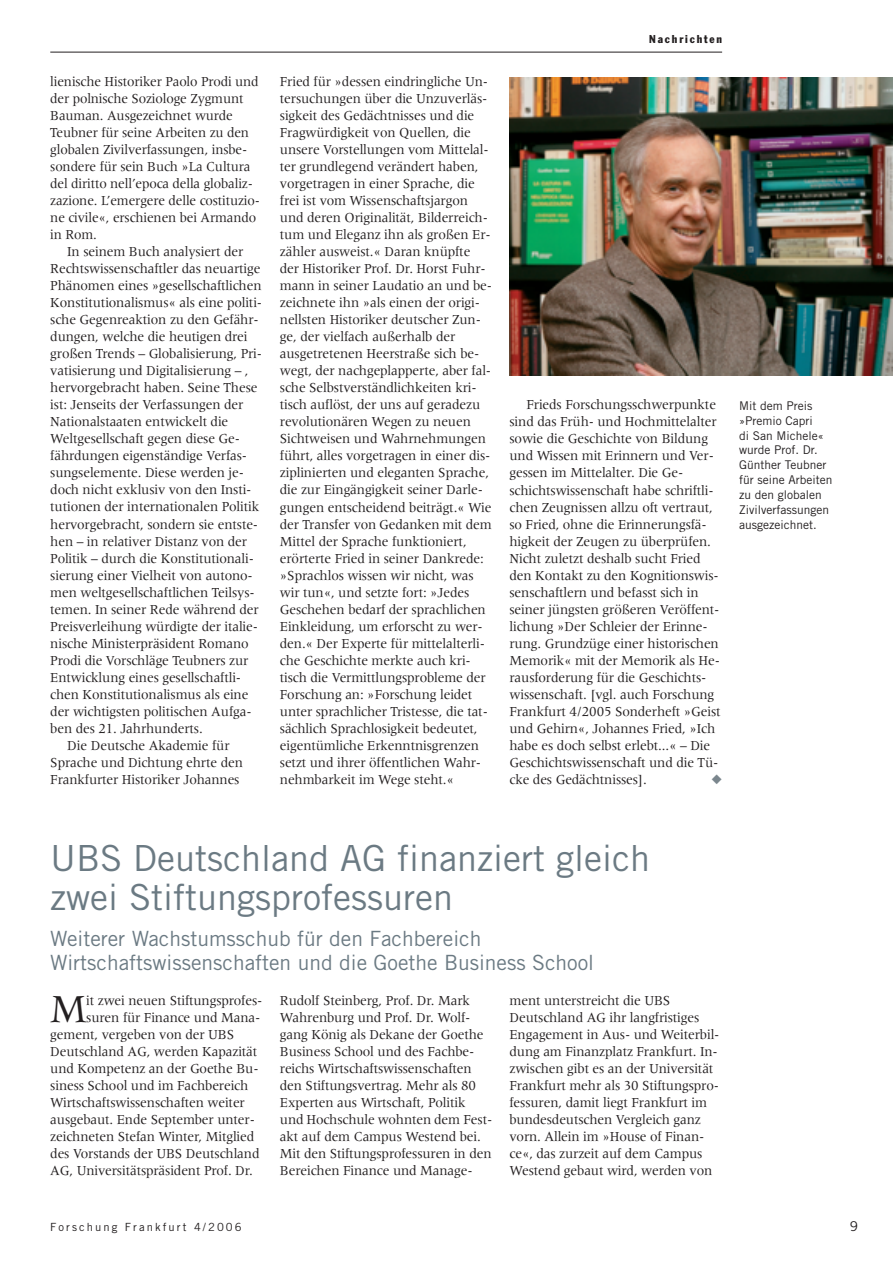
<style>
.page{position:relative;width:893px;height:1264px;background:#fff}
.page>*{position:absolute;margin:0;border:0;box-sizing:border-box;transform-origin:0 0}
.t1{font:41.1px "Meridien";color:#231f20;scale:.95 1}
.t2{font:36px/39px "Trade Gothic";color:#6b7a83}
.t3{font:21px/24px "Trade Gothic";color:#6b7a83}
.t4{font:14.25px/17px "Meridien";letter-spacing:-.01em;color:#231f20;scale:.95 1}
.t5{font:14.25px/17px "Meridien";letter-spacing:-.01em;color:#231f20;scale:.94 1}
.t6{font:13.5px "Trade Gothic";color:#231f20}
.t7{font:12px/14.9px "Trade Gothic";color:#231f20}
.t8{font:11.25px "Trade Gothic";letter-spacing:.185em;color:#231f20}
.t9{font:condensed 11.25px "Franklin Gothic";letter-spacing:.16em;color:#231f20}
</style>
<div class="page">
<img style="left:50px;top:51px;width:843px;height:325px">
<p class="t5" style="left:50px;top:74px;width:225px">lienische Historiker Paolo Prodi und der polnische Soziologe Zygmunt<br>Bauman. Ausgezeichnet wurde<br>Teubner für seine Arbeiten zu den globalen Zivilverfassungen, insbe&shy;sondere für sein Buch »La Cultura del diritto nell’epoca della globaliz&shy;zazione. L’emergere delle costituzio&shy;ne civile«, erschienen bei Armando in Rom.</p>
<p class="t4" style="left:67px;top:244px;width:187px">In seinem Buch analysiert der</p>
<p class="t4" style="left:50px;top:261px;width:223px">Rechtswissenschaftler das neuartige</p>
<p class="t4" style="left:50px;top:278px;width:224px">Phänomen eines »gesellschaftlichen</p>
<p class="t4" style="left:50px;top:295px;width:225px">Konstitutionalismus« als eine politi-</p>
<p class="t4" style="left:50px;top:312px;width:221px">sche Gegenreaktion zu den Gefähr-</p>
<p class="t4" style="left:50px;top:329px;width:209px">dungen, welche die heutigen drei</p>
<p class="t4" style="left:50px;top:346px;width:225px">großen Trends – Globalisierung, Pri-</p>
<p class="t4" style="left:50px;top:363px;width:210px">vatisierung und Digitalisierung – ,</p>
<p class="t4" style="left:50px;top:380px;width:220px">hervorgebracht haben. Seine These</p>
<p class="t4" style="left:50px;top:397px;width:205px">ist: Jenseits der Verfassungen der</p>
<p class="t4" style="left:50px;top:414px;width:189px">Nationalstaaten entwickelt die</p>
<p class="t4" style="left:50px;top:431px;width:201px">Weltgesellschaft gegen diese Ge-</p>
<p class="t4" style="left:50px;top:448px;width:209px">fährdungen eigenständige Verfas-</p>
<p class="t4" style="left:50px;top:465px;width:205px">sungselemente. Diese werden je-</p>
<p class="t4" style="left:50px;top:482px;width:213px">doch nicht exklusiv von den Insti-</p>
<p class="t4" style="left:50px;top:499px;width:222px">tutionen der internationalen Politik</p>
<p class="t4" style="left:50px;top:516px;width:220px">hervorgebracht, sondern sie entste-</p>
<p class="t4" style="left:50px;top:533px;width:209px">hen – in relativer Distanz von der</p>
<p class="t4" style="left:50px;top:550px;width:216px">Politik – durch die Konstitutionali-</p>
<p class="t4" style="left:50px;top:567px;width:215px">sierung einer Vielheit von autono-</p>
<p class="t4" style="left:50px;top:584px;width:217px">men weltgesellschaftlichen Teilsys-</p>
<p class="t4" style="left:50px;top:601px;width:221px">temen. In seiner Rede während der</p>
<p class="t4" style="left:50px;top:618px;width:220px">Preisverleihung würdigte der italie-</p>
<p class="t4" style="left:50px;top:635px;width:210px">nische Ministerpräsident Romano</p>
<p class="t4" style="left:50px;top:652px;width:210px">Prodi die Vorschläge Teubners zur</p>
<p class="t4" style="left:50px;top:669px;width:203px">Entwicklung eines gesellschaftli-</p>
<p class="t4" style="left:50px;top:686px;width:210px">chen Konstitutionalismus als eine</p>
<p class="t4" style="left:50px;top:703px;width:213px">der wichtigsten politischen Aufga-</p>
<p class="t4" style="left:50px;top:720px;width:162px">ben des 21. Jahrhunderts.</p>
<p class="t4" style="left:67px;top:737px;width:172px">Die Deutsche Akademie für</p>
<p class="t4" style="left:50px;top:754px;width:204px">Sprache und Dichtung ehrte den</p>
<p class="t4" style="left:50px;top:771px;width:201px">Frankfurter Historiker Johannes</p>
<p class="t4" style="left:280px;top:74px;width:225px">Fried für »dessen eindringliche Un&shy;tersuchungen über die Unzuverläs&shy;sigkeit des Gedächtnisses und die Fragwürdigkeit von Quellen, die unsere Vorstellungen vom Mittelal&shy;ter grundlegend verändert haben, vorgetragen in einer Sprache, die frei ist vom Wissenschaftsjargon und deren Originalität, Bilderreich&shy;tum und Eleganz ihn als großen Er&shy;zähler ausweist.« Daran knüpfte der Historiker Prof. Dr. Horst Fuhr&shy;mann in seiner Laudatio an und be&shy;zeichnete ihn »als einen der origi&shy;nellsten Historiker deutscher Zun&shy;ge, der vielfach außerhalb der ausgetretenen Heerstraße sich be&shy;wegt, der nachgeplapperte, aber fal&shy;sche Selbstverständlichkeiten kri&shy;tisch auflöst, der uns auf geradezu revolutionären Wegen zu neuen Sichtweisen und Wahrnehmungen führt, alles vorgetragen in einer dis&shy;ziplinierten und eleganten Sprache, die zur Eingängigkeit seiner Darle&shy;gungen entscheidend beiträgt.« Wie der Transfer von Gedanken mit dem Mittel der Sprache funktioniert, erörterte Fried in seiner Dankrede: »Sprachlos wissen wir nicht, was wir tun«, und setzte fort: »Jedes Geschehen bedarf der sprachlichen Einkleidung, um erforscht zu wer&shy;den.« Der Experte für mittelalterli&shy;che Geschichte merkte auch kri&shy;tisch die Vermittlungsprobleme der Forschung an: »Forschung leidet unter sprachlicher Tristesse, die tat&shy;sächlich Sprachlosigkeit bedeutet, eigentümliche Erkenntnisgrenzen setzt und ihrer öffentlichen Wahr&shy;nehmbarkeit im Wege steht.«</p>
<p class="t9" style="left:649px;top:35px;width:74px">Nachrichten</p>
<p class="t4" style="left:510px;top:397px;width:224px;text-indent:17px">Frieds Forschungsschwerpunkte sind das Früh- und Hochmittelalter sowie die Geschichte von Bildung und Wissen mit Erinnern und Ver&shy;gessen im Mittelalter. Die Ge&shy;schichtswissenschaft habe schriftli&shy;chen Zeugnissen allzu oft vertraut, so Fried, ohne die Erinnerungsfä&shy;higkeit der Zeugen zu überprüfen.<br>Nicht zuletzt deshalb sucht Fried den Kontakt zu den Kognitionswis&shy;senschaftlern und befasst sich in seiner jüngsten größeren Veröffent&shy;lichung »Der Schleier der Erinne&shy;rung. Grundzüge einer historischen Memorik« mit der Memorik als He&shy;rausforderung für die Geschichts&shy;wissenschaft. [vgl. auch Forschung Frankfurt 4/2005 Sonderheft »Geist und Gehirn«, Johannes Fried, »Ich habe es doch selbst erlebt...« – Die Geschichtswissenschaft und die Tü&shy;cke des Gedächtnisses].</p>
<p class="t7" style="left:739px;top:399px;width:95px">Mit dem Preis »Premio Capri<br>di San Michele« wurde Prof. Dr.<br>Günther Teubner für seine Arbeiten zu den globalen<br>Zivilverfassungen ausgezeichnet.</p>
<h2 class="t2" style="left:50px;top:842px;width:601px">UBS Deutschland AG finanziert gleich zwei Stiftungsprofessuren</h2>
<h3 class="t3" style="left:50px;top:928px;width:545px">Weiterer Wachstumsschub für den Fachbereich<br>Wirtschaftswissenschaften und die Goethe Business School</h3>
<h1 class="t1" style="left:50px;top:992px;width:40px">M</h1>
<p class="t4" style="left:86px;top:993px;width:187px">it zwei neuen Stiftungsprofes-</p>
<p class="t4" style="left:86px;top:1010px;width:185px">suren für Finance und Mana-</p>
<p class="t4" style="left:50px;top:1027px;width:195px">gement, vergeben von der UBS</p>
<p class="t4" style="left:50px;top:1044px;width:220px">Deutschland AG, werden Kapazität</p>
<p class="t4" style="left:50px;top:1061px;width:221px">und Kompetenz an der Goethe Bu-</p>
<p class="t4" style="left:50px;top:1078px;width:210px">siness School und im Fachbereich</p>
<p class="t4" style="left:50px;top:1095px;width:206px">Wirtschaftswissenschaften weiter</p>
<p class="t4" style="left:50px;top:1112px;width:217px">ausgebaut. Ende September unter-</p>
<p class="t4" style="left:50px;top:1129px;width:216px">zeichneten Stefan Winter, Mitglied</p>
<p class="t4" style="left:50px;top:1146px;width:222px">des Vorstands der UBS Deutschland</p>
<p class="t4" style="left:50px;top:1163px;width:215px">AG, Universitätspräsident Prof. Dr.</p>
<p class="t4" style="left:280px;top:993px;width:225px">Rudolf Steinberg, Prof. Dr. Mark Wahrenburg und Prof. Dr. Wolf&shy;gang König als Dekane der Goethe Business School und des Fachbe&shy;reichs Wirtschaftswissenschaften den Stiftungsvertrag. Mehr als 80<br>Experten aus Wirtschaft, Politik und Hochschule wohnten dem Fest&shy;akt auf dem Campus Westend bei.<br>Mit den Stiftungsprofessuren in den Bereichen Finance und Manage-</p>
<p class="t4" style="left:510px;top:993px;width:223px">ment unterstreicht die UBS Deutschland AG ihr langfristiges Engagement in Aus- und Weiterbil&shy;dung am Finanzplatz Frankfurt. In&shy;zwischen gibt es an der Universität Frankfurt mehr als 30 Stiftungspro&shy;fessuren, damit liegt Frankfurt im bundesdeutschen Vergleich ganz vorn. Allein im »House of Finan&shy;ce«, das zurzeit auf dem Campus Westend gebaut wird, werden von</p>
<p class="t8" style="left:50px;top:1222px;width:193px">Forschung Frankfurt 4/2006</p>
<p class="t6" style="left:850px;top:1221px;width:10px">9</p>
</div>
